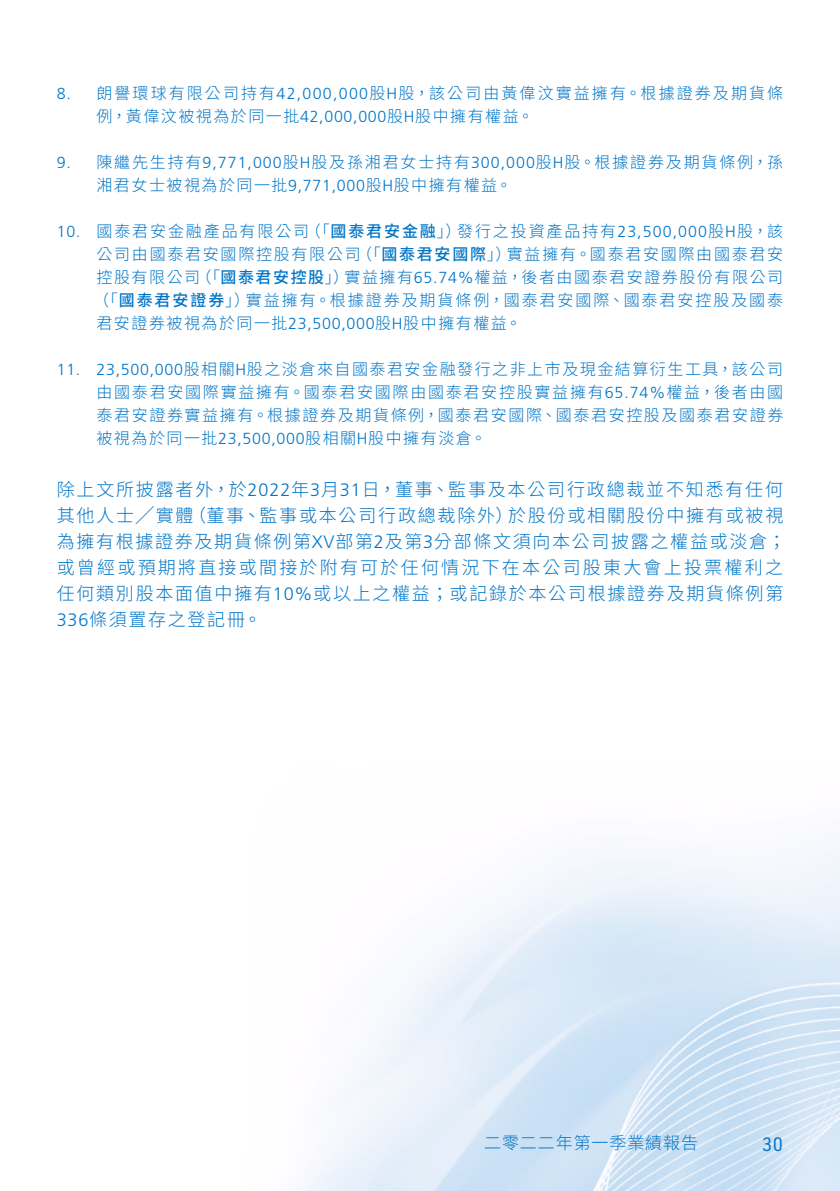
<style>
.page{position:relative;width:840px;height:1191px;background:#fff}
.page>*{position:absolute;margin:0;border:0;box-sizing:border-box;transform-origin:0 0}
.t1{font:19px "URWDIN";color:#0076c8}
.Body_Text{font:300 18px/26px "Source Han Sans TC";letter-spacing:.1em;color:#0076c8}
.t2{font:300 17px "Source Han Sans TC";letter-spacing:.05em;color:#0076c8}
.Notes{font:300 16px/23px "Source Han Sans TC";letter-spacing:.1em;color:#0076c8;text-align:justify}
.Notes-2{font:300 16px/23px "Source Han Sans TC";letter-spacing:.13em;color:#0076c8}
.s1{font-family:"Frutiger LT Std"}
.s2{font-weight:500}
</style>
<div class="page">
<img style="left:304px;top:842px;width:535px;height:349px">
<p class="Notes-2" style="left:96px;top:82px;width:687px;text-indent:-40px"><span class="s1">8.</span> 朗譽環球有限公司持有<span class="s1">42,000,000</span>股<span class="s1">H</span>股，該公司由黃偉汶實益擁有。根據證券及期貨條例，黃偉汶被視為於同一批<span class="s1">42,000,000</span>股<span class="s1">H</span>股中擁有權益。</p>
<p class="Notes" style="left:96px;top:151px;width:687px;text-indent:-40px"><span class="s1">9.</span> 陳繼先生持有<span class="s1">9,771,000</span>股<span class="s1">H</span>股及孫湘君女士持有<span class="s1">300,000</span>股<span class="s1">H</span>股。根據證券及期貨條例，孫湘君女士被視為於同一批<span class="s1">9,771,000</span>股<span class="s1">H</span>股中擁有權益。</p>
<p class="Notes" style="left:93px;top:220px;width:691px;text-indent:-36px"><span class="s1">10.</span> 國泰君安金融產品有限公司（「<span class="s2">國泰君安金融</span>」）發行之投資產品持有<span class="s1">23,500,000</span>股<span class="s1">H</span>股，該公司由國泰君安國際控股有限公司（「<span class="s2">國泰君安國際</span>」）實益擁有。國泰君安國際由國泰君安控股有限公司（「<span class="s2">國泰君安控股</span>」）實益擁有<span class="s1">65.74%</span>權益，後者由國泰君安證券股份有限公司（「<span class="s2">國泰君安證券</span>」）實益擁有。根據證券及期貨條例，國泰君安國際、國泰君安控股及國泰君安證券被視為於同一批<span class="s1">23,500,000</span>股<span class="s1">H</span>股中擁有權益。</p>
<p class="Notes" style="left:96px;top:358px;width:688px;text-indent:-40px"><span class="s1">11. 23,500,000</span>股相關<span class="s1">H</span>股之淡倉來自國泰君安金融發行之非上市及現金結算衍生工具，該公司由國泰君安國際實益擁有。國泰君安國際由國泰君安控股實益擁有<span class="s1">65.74%</span>權益，後者由國泰君安證券實益擁有。根據證券及期貨條例，國泰君安國際、國泰君安控股及國泰君安證券被視為於同一批<span class="s1">23,500,000</span>股相關<span class="s1">H</span>股中擁有淡倉。</p>
<p class="Body_Text" style="left:57px;top:477px;width:730px">除上文所披露者外，於<span class="s1">2022</span>年<span class="s1">3</span>月<span class="s1">31</span>日，董事、監事及本公司行政總裁並不知悉有任何其他人士╱實體（董事、監事或本公司行政總裁除外）於股份或相關股份中擁有或被視為擁有根據證券及期貨條例第<span class="s1">XV</span>部第<span class="s1">2</span>及第<span class="s1">3</span>分部條文須向本公司披露之權益或淡倉；或曾經或預期將直接或間接於附有可於任何情況下在本公司股東大會上投票權利之任何類別股本面值中擁有<span class="s1">10%</span>或以上之權益；或記錄於本公司根據證券及期貨條例第<span class="s1">336</span>條須置存之登記冊。</p>
<p class="t2" style="left:484px;top:1133px;width:215px">二零二二年第一季業績報告</p>
<p class="t1" style="left:761px;top:1131px;width:22px">30</p>
</div>
